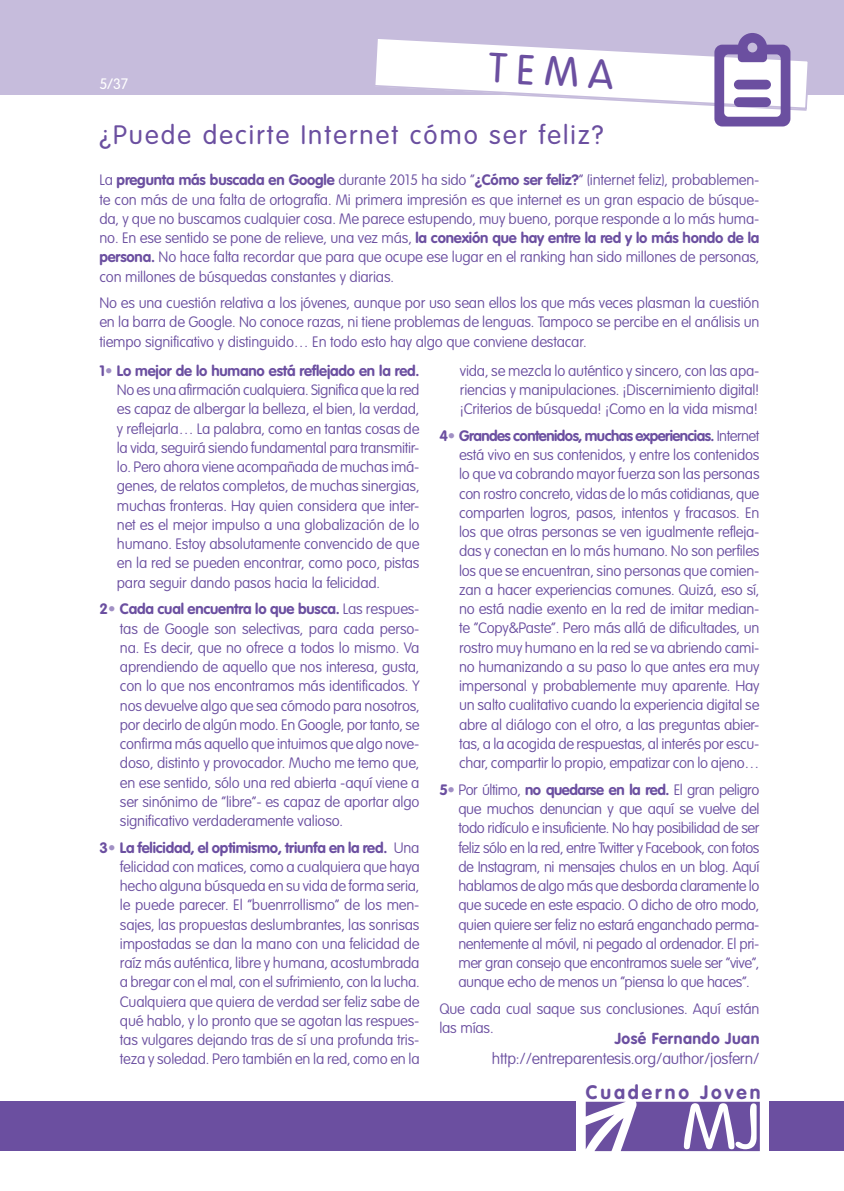
<style>
.page{position:relative;width:844px;height:1191px;background:#fff}
.page>*{position:absolute;margin:0;border:0;box-sizing:border-box;transform-origin:0 0}
.t1{font:300 42px "Vag";color:#6b4fa0}
.t2{font:300 26.25px "VAG Rounded Std";letter-spacing:.08em;color:#6b4fa0}
.t3{font:700 19.25px "VAG Rounded Std";letter-spacing:.15em;color:#6b4fa0}
.t4{font:100 15.75px "VAG Rounded Std";letter-spacing:-.01em;color:#6b4fa0}
.t5{font:700 15.75px "VAG Rounded Std";letter-spacing:.025em;color:#6b4fa0}
.t6{font:100 14.88px/19.2px "VAG Rounded Std";letter-spacing:-.01em;color:#6b4fa0;text-align:justify}
.t7{font:300 14.88px "VAG Rounded Std";color:#fff}
.s1{font-weight:700}
.s2{font-weight:700;color:#a190c4}
</style>
<div class="page">
<div style="left:0;top:0;width:844px;height:94px;background:#c6bcdc"></div>
<svg style="left:585px;top:1101px;width:175px;height:50px"></svg>
<div style="left:769px;top:1102px;width:75px;height:49px;background:#6b4fa0"></div>
<div style="left:0;top:1102px;width:576px;height:49px;background:#6b4fa0"></div>
<svg style="left:372px;top:33px;width:438px;height:93px"></svg>
<h1 class="t1" style="left:490px;top:45px;width:126px;rotate:3deg">TEMA</h1>
<p class="t7" style="left:99px;top:75px;width:30px">5/37</p>
<h2 class="t2" style="left:99px;top:120px;width:505px">¿Puede decirte Internet cómo ser feliz?</h2>
<p class="t6" style="left:99px;top:171px;width:661px">La <span class="s1">pregunta más buscada en Google</span> durante 2015 ha sido “<span class="s1">¿Cómo ser feliz?</span>” (internet feliz), probablemen&shy;te con más de una falta de ortografía. Mi primera impresión es que internet es un gran espacio de búsque&shy;da, y que no buscamos cualquier cosa. Me parece estupendo, muy bueno, porque responde a lo más huma&shy;no. En ese sentido se pone de relieve, una vez más, <span class="s1">la conexión que hay entre la red y lo más hondo de la persona.</span> No hace falta recordar que para que ocupe ese lugar en el ranking han sido millones de personas, con millones de búsquedas constantes y diarias.</p>
<p class="t6" style="left:99px;top:294px;width:661px">No es una cuestión relativa a los jóvenes, aunque por uso sean ellos los que más veces plasman la cuestión en la barra de Google. No conoce razas, ni tiene problemas de lenguas. Tampoco se percibe en el análisis un tiempo significativo y distinguido… En todo esto hay algo que conviene destacar.</p>
<p class="t6" style="left:117px;top:362px;width:304px;text-indent:-17px"><span class="s1">1</span><span class="s2">•</span> <span class="s1">Lo mejor de lo humano está reflejado en la red.<br></span>No es una afirmación cualquiera. Significa que la red es capaz de albergar la belleza, el bien, la verdad, y reflejarla… La palabra, como en tantas cosas de la vida, seguirá siendo fundamental para transmitir&shy;lo. Pero ahora viene acompañada de muchas imá&shy;genes, de relatos completos, de muchas sinergias, muchas fronteras. Hay quien considera que inter&shy;net es el mejor impulso a una globalización de lo humano. Estoy absolutamente convencido de que en la red se pueden encontrar, como poco, pistas para seguir dando pasos hacia la felicidad.</p>
<p class="t6" style="left:120px;top:600px;width:301px;text-indent:-20px"><span class="s1">2</span><span class="s2">•</span> <span class="s1">Cada cual encuentra lo que busca.</span> Las respues&shy;tas de Google son selectivas, para cada perso&shy;na. Es decir, que no ofrece a todos lo mismo. Va aprendiendo de aquello que nos interesa, gusta, con lo que nos encontramos más identificados. Y nos devuelve algo que sea cómodo para nosotros, por decirlo de algún modo. En Google, por tanto, se confirma más aquello que intuimos que algo nove&shy;doso, distinto y provocador. Mucho me temo que, en ese sentido, sólo una red abierta -aquí viene a ser sinónimo de “libre”- es capaz de aportar algo significativo verdaderamente valioso.</p>
<p class="t6" style="left:120px;top:838px;width:301px;text-indent:-20px"><span class="s1">3</span><span class="s2">•</span> <span class="s1">La felicidad, el optimismo, triunfa en la red.</span> Una felicidad con matices, como a cualquiera que haya hecho alguna búsqueda en su vida de forma seria, le puede parecer. El “buenrrollismo” de los men&shy;sajes, las propuestas deslumbrantes, las sonrisas impostadas se dan la mano con una felicidad de raíz más auténtica, libre y humana, acostumbrada a bregar con el mal, con el sufrimiento, con la lucha.<br>Cualquiera que quiera de verdad ser feliz sabe de qué hablo, y lo pronto que se agotan las respues&shy;tas vulgares dejando tras de sí una profunda tris&shy;teza y soledad. Pero también en la red, como en la</p>
<p class="t6" style="left:460px;top:361px;width:301px">vida, se mezcla lo auténtico y sincero, con las apa&shy;riencias y manipulaciones. ¡Discernimiento digital! ¡Criterios de búsqueda! ¡Como en la vida misma!</p>
<p class="t6" style="left:459px;top:427px;width:302px;text-indent:-20px"><span class="s1">4</span><span class="s2">•</span> <span class="s1">Grandes contenidos, muchas experiencias.</span> Internet está vivo en sus contenidos, y entre los contenidos lo que va cobrando mayor fuerza son las personas con rostro concreto, vidas de lo más cotidianas, que comparten logros, pasos, intentos y fracasos. En los que otras personas se ven igualmente refleja&shy;das y conectan en lo más humano. No son perfiles los que se encuentran, sino personas que comien&shy;zan a hacer experiencias comunes. Quizá, eso sí, no está nadie exento en la red de imitar median&shy;te “Copy&amp;Paste”. Pero más allá de dificultades, un rostro muy humano en la red se va abriendo cami&shy;no humanizando a su paso lo que antes era muy impersonal y probablemente muy aparente. Hay un salto cualitativo cuando la experiencia digital se abre al diálogo con el otro, a las preguntas abier&shy;tas, a la acogida de respuestas, al interés por escu&shy;char, compartir lo propio, empatizar con lo ajeno…</p>
<p class="t6" style="left:458px;top:781px;width:302px;text-indent:-19px"><span class="s1">5</span><span class="s2">•</span> Por último, <span class="s1">no quedarse en la red.</span> El gran peligro que muchos denuncian y que aquí se vuelve del todo ridículo e insuficiente. No hay posibilidad de ser feliz sólo en la red, entre Twitter y Facebook, con fotos de Instagram, ni mensajes chulos en un blog. Aquí hablamos de algo más que desborda claramente lo que sucede en este espacio. O dicho de otro modo, quien quiere ser feliz no estará enganchado perma&shy;nentemente al móvil, ni pegado al ordenador. El pri&shy;mer gran consejo que encontramos suele ser “vive”, aunque echo de menos un “piensa lo que haces”.</p>
<p class="t6" style="left:439px;top:1000px;width:321px">Que cada cual saque sus conclusiones. Aquí están las mías.</p>
<p class="t5" style="left:615px;top:1030px;width:146px">José Fernando Juan</p>
<p class="t4" style="left:492px;top:1049px;width:269px">http://entreparentesis.org/author/josfern/</p>
<p class="t3" style="left:586px;top:1081px;width:176px">Cuaderno Joven</p>
</div>
